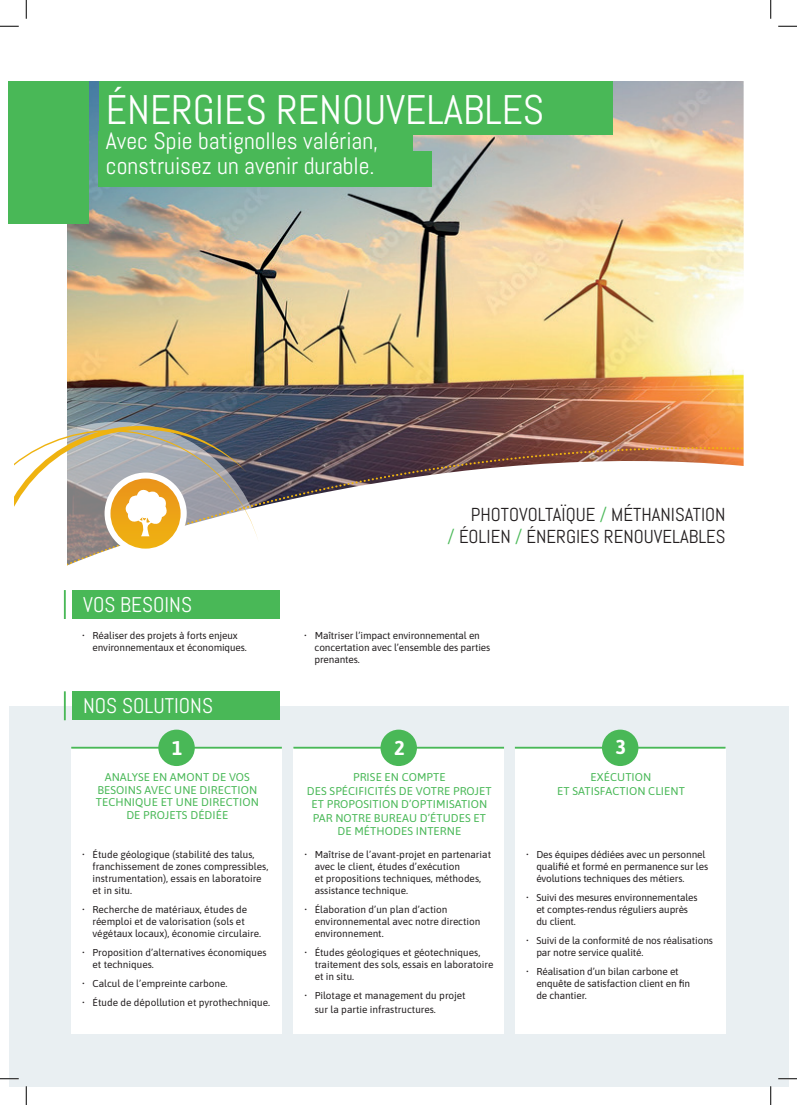
<style>
.page{position:relative;width:797px;height:1105px;background:#fff}
.page>*{position:absolute;margin:0;border:0;box-sizing:border-box;transform-origin:0 0}
.t1{font:41.25px "Abel";color:#fff}
.t2{font:23.75px/25px "Abel";color:#fff}
.t3{font:21.25px "Abel";color:#fff}
.t4{font:700 20px "Asap";color:#fff}
.t5{font:18.75px/22.5px "Abel";color:#231f20;text-align:right}
.t6{font:11.25px/13.5px "Asap";letter-spacing:.01em;color:#49b857;text-align:center}
.t7{font:10px/12px "Asap";color:#231f20}
.s1{color:#49b857}
</style>
<div class="page">
<img style="left:67px;top:81px;width:677px;height:538px">
<svg style="left:15px;top:408px;width:244px;height:211px"></svg>
<div style="left:105px;top:473px;width:82px;height:81px;background:#fff;border-radius:50%"></div>
<svg style="left:110px;top:478px;width:71px;height:71px;background:#eeab28"></svg>
<svg style="left:123px;top:488px;width:46px;height:48px"></svg>
<div style="left:9px;top:706px;width:779px;height:381px;background:#e9eff2"></div>
<div style="left:71px;top:748px;width:211px;height:285px;background:#fff"></div>
<div style="left:293px;top:748px;width:211px;height:285px;background:#fff"></div>
<div style="left:515px;top:748px;width:210px;height:285px;background:#fff"></div>
<hr style="left:293px;top:747px;width:211px;height:2px;background:#49b857">
<hr style="left:71px;top:747px;width:211px;height:2px;background:#49b857">
<hr style="left:515px;top:747px;width:210px;height:2px;background:#49b857">
<div style="left:380px;top:730px;width:37px;height:36px;background:#49b857;border-radius:50%"></div>
<div style="left:158px;top:730px;width:37px;height:36px;background:#49b857;border-radius:50%"></div>
<div style="left:602px;top:730px;width:36px;height:36px;background:#49b857;border-radius:50%"></div>
<div style="left:72px;top:691px;width:207px;height:29px;background:#49b857"></div>
<hr style="left:64px;top:691px;width:2px;height:29px;background:#49b857">
<div style="left:72px;top:590px;width:207px;height:29px;background:#49b857"></div>
<hr style="left:64px;top:590px;width:2px;height:29px;background:#49b857">
<div style="left:99px;top:81px;width:513px;height:54px;background:#49b857"></div>
<div style="left:98px;top:131px;width:315px;height:29px;background:#49b857"></div>
<div style="left:98px;top:151px;width:333px;height:36px;background:#49b857"></div>
<div style="left:9px;top:81px;width:80px;height:143px;background:#49b857"></div>
<svg style="left:0;top:25px;width:19px;height:2px"></svg>
<svg style="left:778px;top:25px;width:19px;height:2px"></svg>
<svg style="left:0;top:1078px;width:19px;height:1px"></svg>
<svg style="left:778px;top:1078px;width:19px;height:1px"></svg>
<svg style="left:25px;top:0;width:2px;height:19px"></svg>
<svg style="left:25px;top:1086px;width:2px;height:19px"></svg>
<svg style="left:770px;top:0;width:1px;height:19px"></svg>
<svg style="left:770px;top:1086px;width:1px;height:19px"></svg>
<h1 class="t1" style="left:106px;top:83px;width:440px">ÉNERGIES RENOUVELABLES</h1>
<h2 class="t2" style="left:106px;top:128px;width:274px">Avec Spie batignolles valérian, construisez un avenir durable.</h2>
<h3 class="t3" style="left:83px;top:591px;width:110px">VOS BESOINS</h3>
<h3 class="t5" style="left:447px;top:503px;width:280px">PHOTOVOLTAÏQUE <span class="s1">/</span> MÉTHANISATION<br><span class="s1">/</span> ÉOLIEN <span class="s1">/</span> ÉNERGIES RENOUVELABLES</h3>
<p class="t7" style="left:93px;top:628px;width:156px;text-indent:-11px">• Réaliser des projets à forts enjeux environnementaux et économiques.</p>
<p class="t7" style="left:314px;top:628px;width:177px;text-indent:-11px">• Maîtriser l’impact environnemental en concertation avec l’ensemble des parties prenantes.</p>
<h3 class="t3" style="left:83px;top:692px;width:131px">NOS SOLUTIONS</h3>
<h3 class="t4" style="left:172px;top:734px;width:12px">1</h3>
<h3 class="t4" style="left:394px;top:734px;width:12px">2</h3>
<h3 class="t4" style="left:615px;top:733px;width:12px">3</h3>
<p class="t6" style="left:96px;top:770px;width:164px;line-height:12.5px">ANALYSE EN AMONT DE VOS<br>BESOINS AVEC UNE DIRECTION<br>TECHNIQUE ET UNE DIRECTION<br>DE PROJETS DÉDIÉE</p>
<p class="t7" style="left:93px;top:847px;width:177px;text-indent:-11px">• Étude géologique (stabilité des talus, franchissement de zones compressibles, instrumentation), essais en laboratoire et in situ.</p>
<p class="t7" style="left:93px;top:902px;width:170px;text-indent:-11px">• Recherche de matériaux, études de réemploi et de valorisation (sols et végétaux locaux), économie circulaire.</p>
<p class="t7" style="left:93px;top:946px;width:176px;text-indent:-11px">• Proposition d’alternatives économiques et techniques.</p>
<p class="t7" style="left:82px;top:977px;width:147px">• Calcul de l’empreinte carbone.</p>
<p class="t7" style="left:82px;top:996px;width:190px">• Étude de dépollution et pyrothechnique.</p>
<p class="t6" style="left:307px;top:770px;width:186px">PRISE EN COMPTE<br>DES SPÉCIFICITÉS DE VOTRE PROJET<br>ET PROPOSITION D’OPTIMISATION<br>PAR NOTRE BUREAU D’ÉTUDES ET<br>DE MÉTHODES INTERNE</p>
<p class="t7" style="left:315px;top:848px;width:178px;text-indent:-11px">• Maîtrise de l’avant-projet en partenariat avec le client, études d’exécution<br>et propositions techniques, méthodes, assistance technique.</p>
<p class="t7" style="left:315px;top:903px;width:167px;text-indent:-11px">• Élaboration d’un plan d’action environnemental avec notre direction environnement.</p>
<p class="t7" style="left:315px;top:946px;width:180px;text-indent:-11px">• Études géologiques et géotechniques, traitement des sols, essais en laboratoire et in situ.</p>
<p class="t7" style="left:315px;top:988px;width:152px;line-height:13.5px;text-indent:-11px">• Pilotage et management du projet sur la partie infrastructures.</p>
<p class="t6" style="left:557px;top:770px;width:129px">EXÉCUTION<br>ET SATISFACTION CLIENT</p>
<p class="t7" style="left:536px;top:848px;width:173px;text-indent:-11px">• Des équipes dédiées avec un personnel qualifié et formé en permanence sur les évolutions techniques des métiers.</p>
<p class="t7" style="left:536px;top:891px;width:163px;text-indent:-11px">• Suivi des mesures environnementales et comptes-rendus réguliers auprès du client.</p>
<p class="t7" style="left:536px;top:934px;width:178px;text-indent:-11px">• Suivi de la conformité de nos réalisations par notre service qualité.</p>
<p class="t7" style="left:536px;top:965px;width:155px;text-indent:-11px">• Réalisation d’un bilan carbone et enquête de satisfaction client en fin de chantier.</p>
</div>
